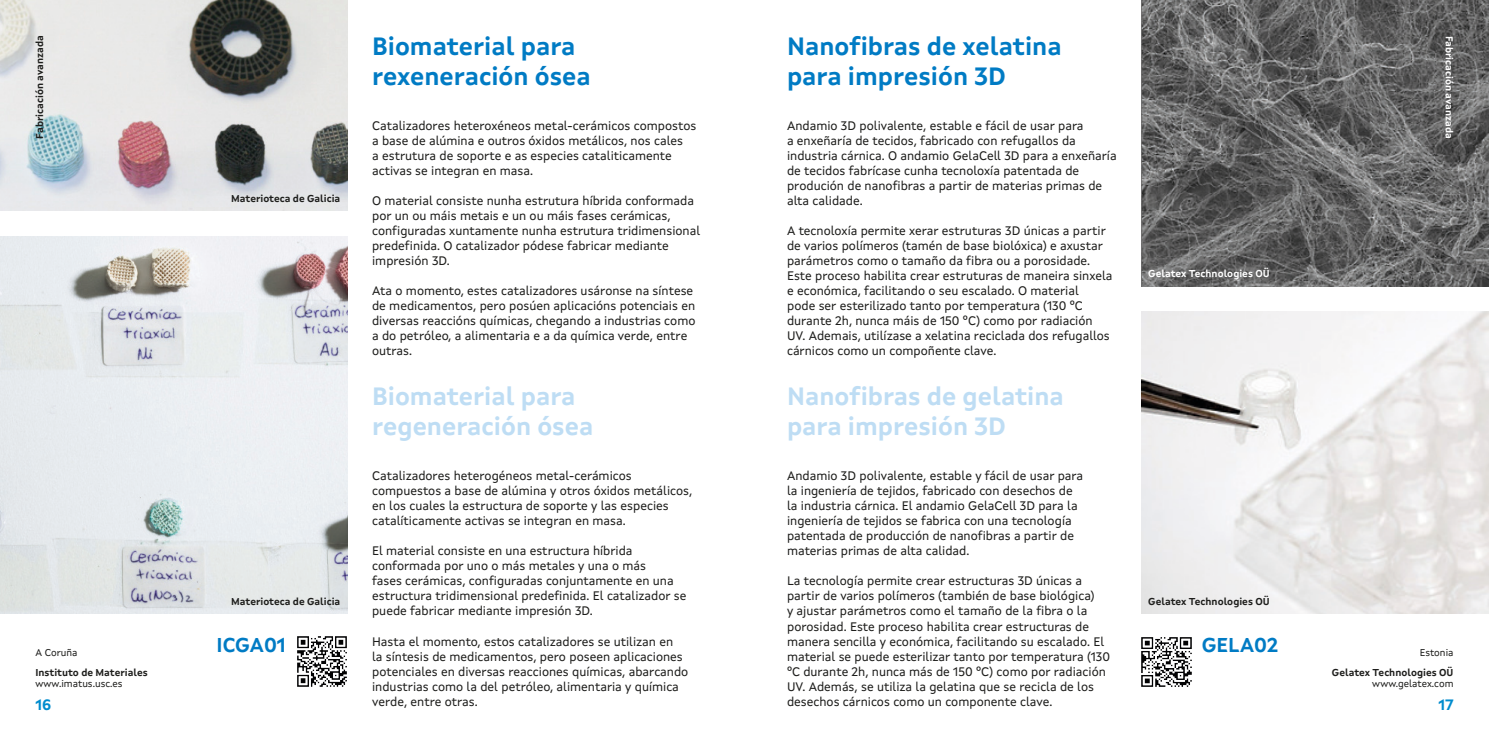
<style>
.page{position:relative;width:1489px;height:745px;background:#fff}
.page>*{position:absolute;margin:0;border:0;box-sizing:border-box;transform-origin:0 0}
.Título_mat_ES{font:700 25px/30px "Xunta Sans";color:#beddf4}
.Título_mat_GAL{font:700 25px/30px "Xunta Sans";color:#007bc4}
.t1{font:700 20px "Xunta Sans";color:#007bc4}
.t2{font:700 15px "Xunta Sans";color:#008cce}
.t3{font:12.5px/15px "Xunta Sans";color:#1d1d1b}
.t4{font:700 10px "Xunta Sans";color:#1d1d1b}
.t5{font:10px "Xunta Sans";color:#1d1d1b}
.t6{font:700 10px "Xunta Sans";color:#fff}
</style>
<div class="page">
<img style="left:297px;top:636px;width:50px;height:50px">
<img style="left:0;top:0;width:347px;height:210px">
<img style="left:0;top:236px;width:347px;height:377px">
<img style="left:1141px;top:637px;width:50px;height:49px">
<img style="left:1141px;top:0;width:347px;height:286px">
<img style="left:1141px;top:311px;width:347px;height:302px">
<p class="t4" style="left:34px;top:138px;width:104px;rotate:-90deg">Fabricación avanzada</p>
<p class="t4" style="left:231px;top:192px;width:111px">Materioteca de Galicia</p>
<p class="Título_mat_GAL" style="left:372px;top:31px;width:220px">Biomaterial para rexeneración ósea</p>
<p class="t3" style="left:372px;top:118px;width:326px">Catalizadores heteroxéneos metal-cerámicos compostos a base de alúmina e outros óxidos metálicos, nos cales<br>a estrutura de soporte e as especies cataliticamente activas se integran en masa.</p>
<p class="t3" style="left:372px;top:193px;width:329px">O material consiste nunha estrutura híbrida conformada por un ou máis metais e un ou máis fases cerámicas, configuradas xuntamente nunha estrutura tridimensional predefinida. O catalizador pódese fabricar mediante impresión 3D.</p>
<p class="t3" style="left:372px;top:283px;width:325px">Ata o momento, estes catalizadores usáronse na síntese de medicamentos, pero posúen aplicacións potenciais en diversas reaccións químicas, chegando a industrias como a do petróleo, a alimentaria e a da química verde, entre outras.</p>
<p class="Título_mat_GAL" style="left:787px;top:31px;width:276px">Nanofibras de xelatina para impresión 3D</p>
<p class="t3" style="left:787px;top:118px;width:331px">Andamio 3D polivalente, estable e fácil de usar para<br>a enxeñaría de tecidos, fabricado con refugallos da industria cárnica. O andamio GelaCell 3D para a enxeñaría de tecidos fabrícase cunha tecnoloxía patentada de produción de nanofibras a partir de materias primas de alta calidade.</p>
<p class="t3" style="left:787px;top:223px;width:327px">A tecnoloxía permite xerar estruturas 3D únicas a partir de varios polímeros (tamén de base biolóxica) e axustar parámetros como o tamaño da fibra ou a porosidade.<br>Este proceso habilita crear estruturas de maneira sinxela e económica, facilitando o seu escalado. O material<br>pode ser esterilizado tanto por temperatura (130 ºC durante 2h, nunca máis de 150 ºC) como por radiación UV. Ademais, utilízase a xelatina reciclada dos refugallos cárnicos como un compoñente clave.</p>
<p class="t6" style="left:1148px;top:268px;width:123px">Gelatex Technologies OÜ</p>
<p class="t6" style="left:1455px;top:36px;width:104px;rotate:90deg">Fabricación avanzada</p>
<p class="Título_mat_ES" style="left:787px;top:381px;width:278px">Nanofibras de gelatina para impresión 3D</p>
<p class="t3" style="left:787px;top:468px;width:297px">Andamio 3D polivalente, estable y fácil de usar para la ingeniería de tejidos, fabricado con desechos de la industria cárnica. El andamio GelaCell 3D para la ingeniería de tejidos se fabrica con una tecnología patentada de producción de nanofibras a partir de materias primas de alta calidad.</p>
<p class="t3" style="left:787px;top:573px;width:324px">La tecnología permite crear estructuras 3D únicas a partir de varios polímeros (también de base biológica)<br>y ajustar parámetros como el tamaño de la fibra o la porosidad. Este proceso habilita crear estructuras de manera sencilla y económica, facilitando su escalado. El material se puede esterilizar tanto por temperatura (130 ºC durante 2h, nunca más de 150 ºC) como por radiación UV. Además, se utiliza la gelatina que se recicla de los desechos cárnicos como un componente clave.</p>
<p class="Título_mat_ES" style="left:372px;top:381px;width:223px">Biomaterial para regeneración ósea</p>
<p class="t3" style="left:372px;top:468px;width:322px">Catalizadores heterogéneos metal-cerámicos compuestos a base de alúmina y otros óxidos metálicos, en los cuales la estructura de soporte y las especies catalíticamente activas se integran en masa.</p>
<p class="t3" style="left:372px;top:543px;width:316px">El material consiste en una estructura híbrida conformada por uno o más metales y una o más<br>fases cerámicas, configuradas conjuntamente en una estructura tridimensional predefinida. El catalizador se puede fabricar mediante impresión 3D.</p>
<p class="t3" style="left:372px;top:633px;width:318px">Hasta el momento, estos catalizadores se utilizan en<br>la síntesis de medicamentos, pero poseen aplicaciones potenciales en diversas reacciones químicas, abarcando industrias como la del petróleo, alimentaria y química verde, entre otras.</p>
<p class="t4" style="left:1148px;top:595px;width:123px">Gelatex Technologies OÜ</p>
<p class="t4" style="left:231px;top:595px;width:111px">Materioteca de Galicia</p>
<p class="t1" style="left:216px;top:632px;width:71px">ICGA01</p>
<p class="t1" style="left:1201px;top:632px;width:78px">GELA02</p>
<p class="t5" style="left:35px;top:646px;width:44px">A Coruña</p>
<p class="t4" style="left:35px;top:666px;width:114px">Instituto de Materiales</p>
<p class="t5" style="left:35px;top:677px;width:89px">www.imatus.usc.es</p>
<p class="t5" style="left:1419px;top:646px;width:35px">Estonia</p>
<p class="t4" style="left:1331px;top:666px;width:123px">Gelatex Technologies OÜ</p>
<p class="t5" style="left:1372px;top:677px;width:83px">www.gelatex.com</p>
<p class="t2" style="left:35px;top:694px;width:17px">16</p>
<p class="t2" style="left:1438px;top:694px;width:16px">17</p>
</div>
